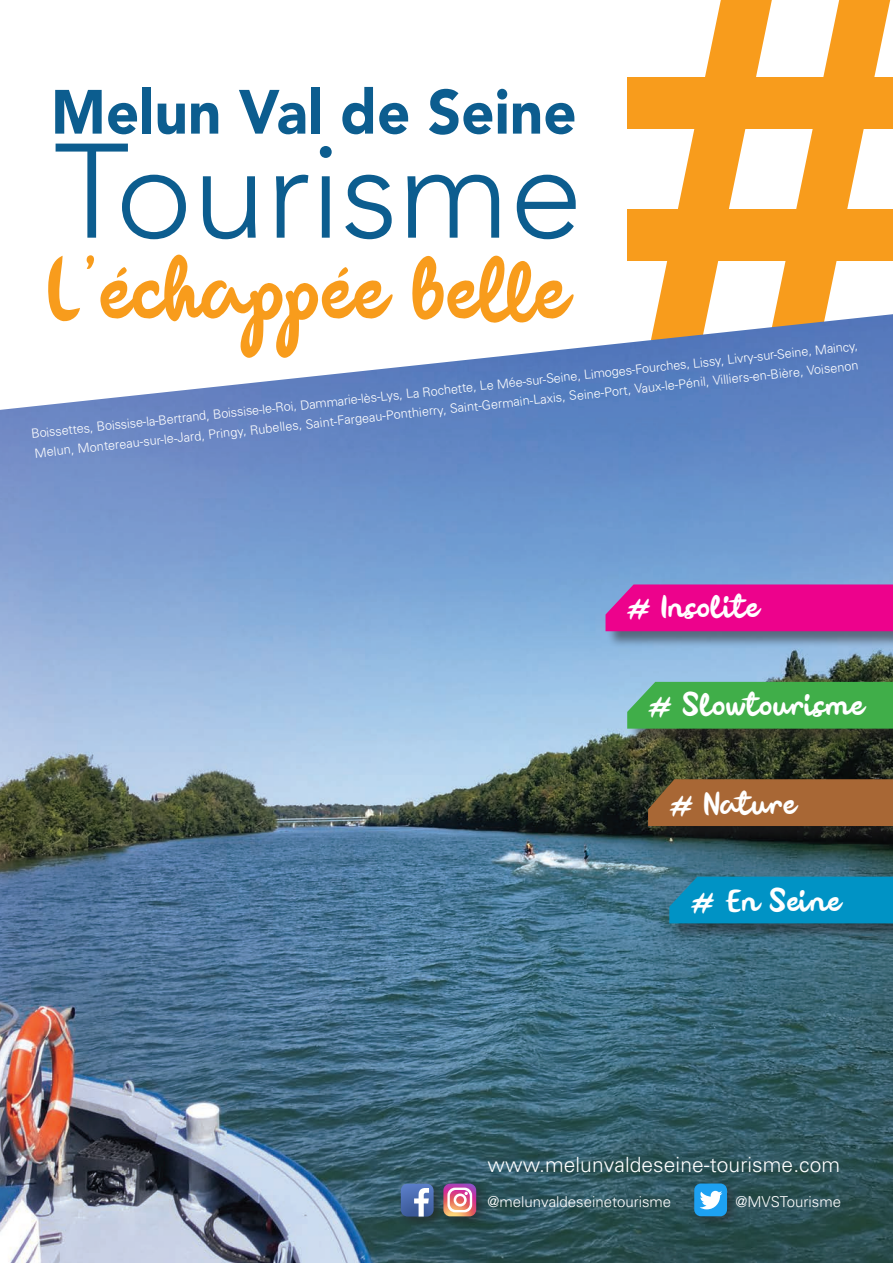
<style>
.page{position:relative;width:893px;height:1263px;background:#fff}
.page>*{position:absolute;margin:0;border:0;box-sizing:border-box;transform-origin:0 0}
.t1{font:300 132.9px "Avenir";color:#0c5d8f}
.t2{font:102px "Dillova";color:#f89c1c;scale:.94 1}
.t3{font:900 61.8px "Avenir";color:#0c5d8f;scale:.94 1}
.t4{font:37.5px "Dillova";color:#fff}
.t5{font:300 21px "Univers";letter-spacing:.005em;color:#fff}
.t6{font:300 15px "Univers";color:#fff}
.t7{font:300 12.75px "Univers";color:#fff}
.s1{font-size:43.5px}
</style>
<div class="page">
<div style="left:627px;top:77px;width:266px;height:52px;background:#f89c1c"></div>
<svg style="left:651px;top:0;width:239px;height:314px"></svg>
<div style="left:627px;top:209px;width:266px;height:51px;background:#f89c1c"></div>
<img style="left:0;top:314px;width:893px;height:949px">
<svg style="left:35px;top:314px;width:554px;height:53px"></svg>
<div style="left:649px;top:780px;width:244px;height:63px;background:#231f20;opacity:.5"></div>
<div style="left:648px;top:779px;width:245px;height:47px;background:#a86735"></div>
<div style="left:670px;top:877px;width:223px;height:63px;background:#231f20;opacity:.5"></div>
<div style="left:669px;top:877px;width:224px;height:46px;background:#0093c5"></div>
<div style="left:628px;top:683px;width:265px;height:63px;background:#231f20;opacity:.5"></div>
<div style="left:627px;top:682px;width:266px;height:47px;background:#40ae49"></div>
<div style="left:606px;top:585px;width:287px;height:63px;background:#231f20;opacity:.5"></div>
<div style="left:605px;top:584px;width:288px;height:47px;background:#ed028c"></div>
<div style="left:397px;top:1180px;width:49px;height:49px;background:#231f20;opacity:.5"></div>
<svg style="left:401px;top:1184px;width:33px;height:32px"></svg>
<div style="left:690px;top:1180px;width:50px;height:49px;background:#231f20;opacity:.5"></div>
<div style="left:694px;top:1183px;width:33px;height:33px;background:#1da1f2;border-radius:7px"></div>
<svg style="left:700px;top:1191px;width:22px;height:18px"></svg>
<div style="left:440px;top:1180px;width:49px;height:49px;background:#231f20;opacity:.5"></div>
<svg style="left:443px;top:1183px;width:33px;height:33px"></svg>
<p class="t3" style="left:51px;top:59px;width:561px">Melun Val de Seine</p>
<p class="t1" style="left:54px;top:113px;width:530px">Tourisme</p>
<p class="t2" style="left:48px;top:242px;width:554px">L’échappée belle</p>
<p class="t7" style="left:30px;top:425px;width:833px;rotate:-6deg">Boissettes, Boissise-la-Bertrand, Boissise-le-Roi, Dammarie-lès-Lys, La Rochette, Le Mée-sur-Seine, Limoges-Fourches, Lissy, Livry-sur-Seine, Maincy,</p>
<p class="t7" style="left:34px;top:445px;width:830px;rotate:-6deg">Melun, Montereau-sur-le-Jard, Pringy, Rubelles, Saint-Fargeau-Ponthierry, Saint-Germain-Laxis, Seine-Port, Vaux-le-Pénil, Villiers-en-Bière, Voisenon</p>
<p class="t4" style="left:627px;top:588px;width:133px"><span class="s1">#</span> Insolite</p>
<p class="t4" style="left:648px;top:687px;width:217px"><span class="s1">#</span> Slowtourisme</p>
<p class="t4" style="left:670px;top:785px;width:128px"><span class="s1">#</span> Nature</p>
<p class="t4" style="left:691px;top:883px;width:151px"><span class="s1">#</span> En Seine</p>
<p class="t5" style="left:488px;top:1151px;width:354px">www.melunvaldeseine-tourisme.com</p>
<p class="t6" style="left:488px;top:1192px;width:185px">@melunvaldeseinetourisme</p>
<p class="t6" style="left:735px;top:1192px;width:107px">@MVSTourisme</p>
</div>
